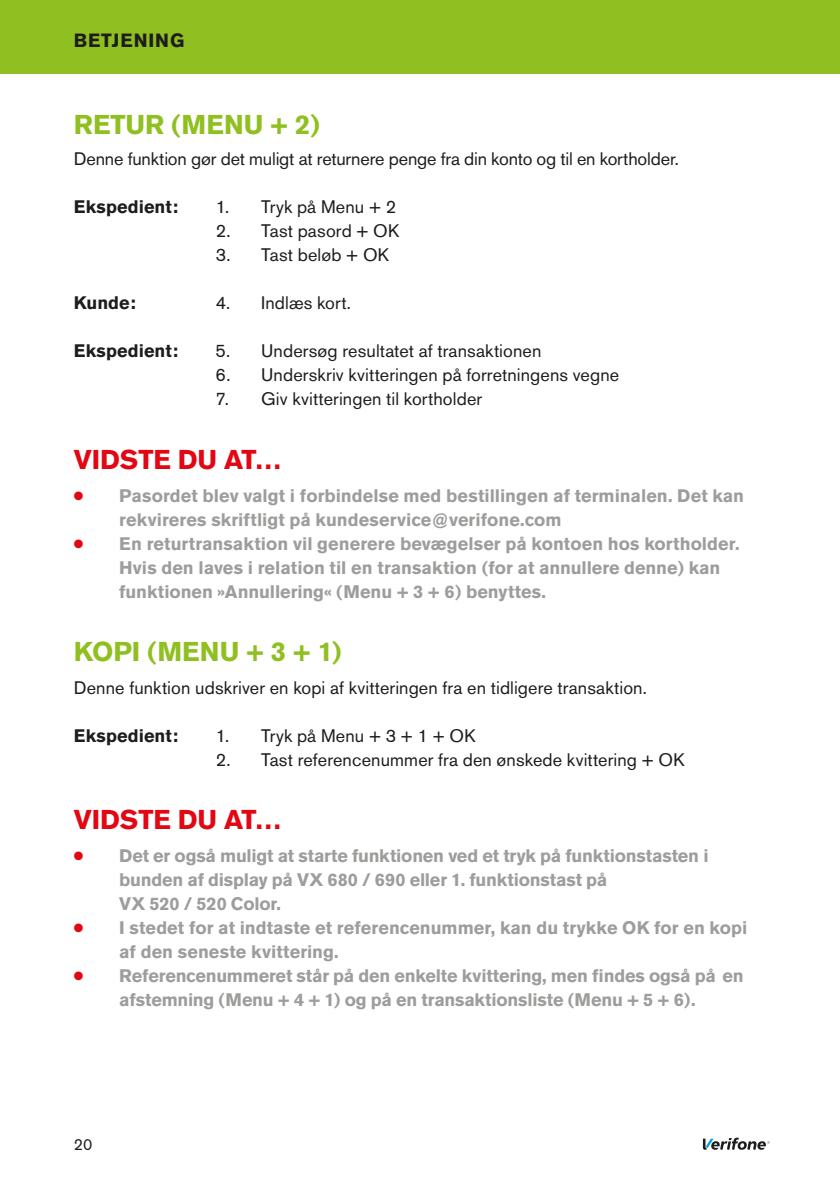
<style>
.page{position:relative;width:840px;height:1191px;background:#fff}
.page>*{position:absolute;margin:0;border:0;box-sizing:border-box;transform-origin:0 0}
.t1{font:700 27px "Akzidenz Grotesk BE";letter-spacing:.005em;color:#90bf21}
.t2{font:700 27px "Akzidenz Grotesk BE";color:#e30613}
.t3{font:700 19px "Akzidenz Grotesk BE";letter-spacing:.045em;color:#1d1d1b}
.t4{font:700 18px/24px "Akzidenz Grotesk BE";color:#9d9d9c}
.t5{font:18px "Akzidenz Grotesk BE";letter-spacing:.005em;color:#1d1d1b}
.t6{font:700 18px "Akzidenz Grotesk BE";letter-spacing:.005em;color:#1d1d1b}
.t7{font:16px "Akzidenz Grotesk BE";color:#1d1d1b}
.s1{color:#e30613}
</style>
<div class="page">
<svg style="left:702px;top:1137px;width:67px;height:12px"></svg>
<hr style="left:839px;top:0;width:1px;height:74px;background:#90bf21">
<div style="left:0;top:0;width:839px;height:74px;background:#90bf21"></div>
<p class="t3" style="left:74px;top:29px;width:112px">BETJENING</p>
<h1 class="t1" style="left:74px;top:109px;width:129px">Retur (Men</h1>
<h1 class="t1" style="left:244px;top:109px;width:78px">u + 2)</h1>
<p class="t5" style="left:74px;top:148px;width:606px">Denne funktion gør det muligt at returnere penge fra din konto og til en kortholder.</p>
<p class="t6" style="left:74px;top:197px;width:106px">Ekspedient:</p>
<p class="t5" style="left:215px;top:196px;width:182px">1. Tryk på Menu + 2</p>
<p class="t5" style="left:215px;top:220px;width:185px">2. Tast pasord + OK</p>
<p class="t5" style="left:215px;top:244px;width:175px">3. Tast beløb + OK</p>
<p class="t6" style="left:74px;top:293px;width:63px">Kunde:</p>
<p class="t5" style="left:215px;top:292px;width:137px">4. Indlæs kort.</p>
<p class="t6" style="left:74px;top:341px;width:106px">Ekspedient:</p>
<p class="t5" style="left:215px;top:340px;width:327px">5. Undersøg resultatet af transaktionen</p>
<p class="t5" style="left:215px;top:364px;width:405px">6. Underskriv kvitteringen på forretningens vegne</p>
<p class="t5" style="left:215px;top:388px;width:268px">7. Giv kvitteringen til kortholder</p>
<h1 class="t2" style="left:74px;top:444px;width:209px">Vidste du at…</h1>
<p class="t4" style="left:119px;top:483px;width:626px;text-indent:-45px"><span class="s1">●</span> Pasordet blev valgt i forbindelse med bestillingen af terminalen. Det kan rekvireres skriftligt på kundeservice@verifone.com</p>
<p class="t4" style="left:119px;top:531px;width:621px;text-indent:-45px"><span class="s1">●</span> En returtransaktion vil generere bevægelser på kontoen hos kortholder.<br>Hvis den laves i relation til en transaktion (for at annullere denne) kan funktionen »Annullering« (Menu + 3 + 6) benyttes.</p>
<h1 class="t1" style="left:74px;top:636px;width:104px">Kopi (Men</h1>
<h1 class="t1" style="left:219px;top:636px;width:123px">u + 3 + 1)</h1>
<p class="t5" style="left:74px;top:676px;width:574px">Denne funktion udskriver en kopi af kvitteringen fra en tidligere transaktion.</p>
<p class="t6" style="left:74px;top:725px;width:106px">Ekspedient:</p>
<p class="t5" style="left:215px;top:724px;width:261px">1. Tryk på Menu + 3 + 1 + OK</p>
<p class="t5" style="left:215px;top:748px;width:470px">2. Tast referencenummer fra den ønskede kvittering + OK</p>
<h1 class="t2" style="left:74px;top:804px;width:209px">Vidste du at…</h1>
<p class="t4" style="left:119px;top:843px;width:590px;text-indent:-45px"><span class="s1">●</span> Det er også muligt at starte funktionen ved et tryk på funktionstasten i bunden af display på VX 680 / 690 eller 1. funktionstast på<br>VX 520 / 520 Color.</p>
<p class="t4" style="left:119px;top:915px;width:629px;text-indent:-45px"><span class="s1">●</span> I stedet for at indtaste et referencenummer, kan du trykke OK for en kopi af den seneste kvittering.</p>
<p class="t4" style="left:74px;top:963px;width:671px;text-align:center"><span class="s1">●</span> Referencenummeret står på den enkelte kvittering, men findes også på en afstemning (Menu + 4 + 1) og på en transaktionsliste (Menu + 5 + 6).</p>
<p class="t7" style="left:74px;top:1134px;width:20px">20</p>
</div>
